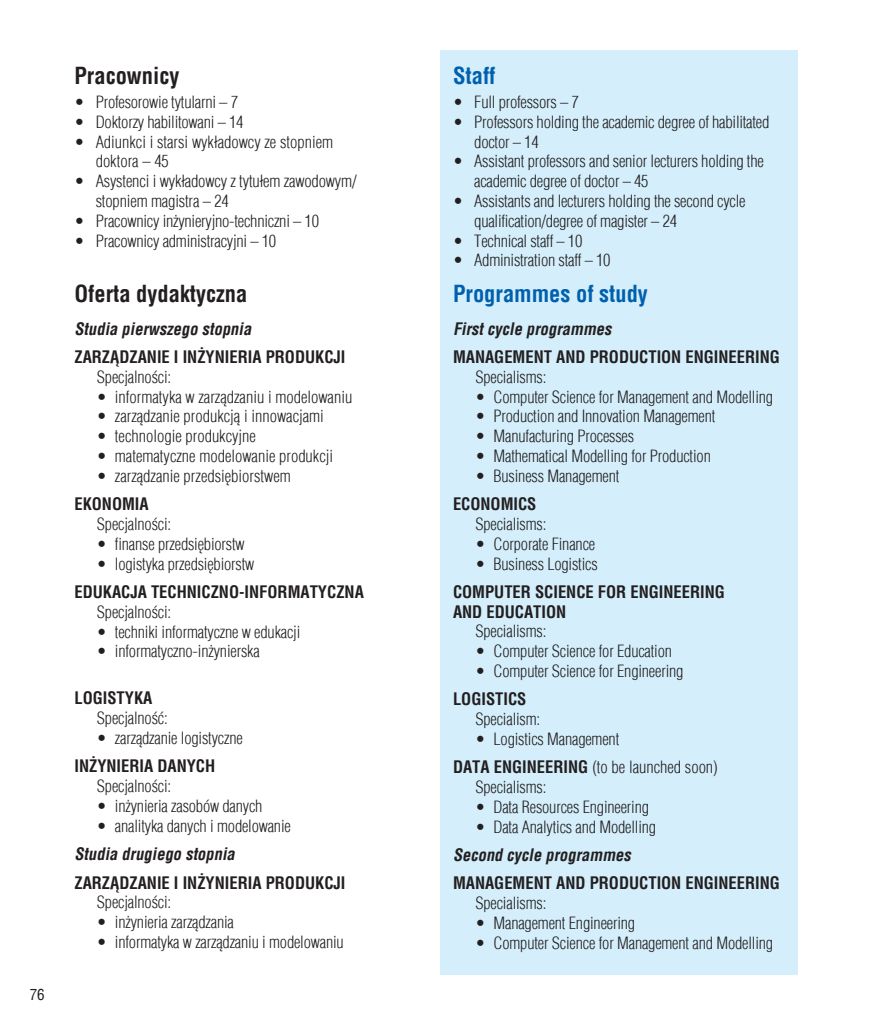
<style>
.page{position:relative;width:872px;height:1034px;background:#fff}
.page>*{position:absolute;margin:0;border:0;box-sizing:border-box;transform-origin:0 0}
.t1{font:700 22.5px "Switzerland Condensed";color:#231f20}
.t2{font:700 22.5px "Switzerland Condensed";color:#0160ae}
.Główny{font:300 16.5px/19.8px "Switzerland Cond";letter-spacing:-.01em;color:#231f20}
.Główny-2{font:700 16.5px/19.8px "Switzerland Condensed";color:#231f20}
.Główny-3{font:italic 700 16.5px "Switzerland Condensed";color:#231f20}
.t3{font:15px "Switzerland Condensed";color:#231f20}
.s1{font-family:"Switzerland Condensed";font-weight:700}
</style>
<div class="page">
<div style="left:440px;top:50px;width:357px;height:924px;background:#d4effb"></div>
<p class="t3" style="left:30px;top:985px;width:16px">76</p>
<p class="t1" style="left:74px;top:62px;width:106px">Pracownicy</p>
<p class="Główny" style="left:74px;top:92px;width:165px">∙ Profesorowie tytularni – 7</p>
<p class="Główny" style="left:74px;top:112px;width:171px">∙ Doktorzy habilitowani – 14</p>
<p class="Główny" style="left:96px;top:132px;width:239px;text-indent:-21px">∙ Adiunkci i starsi wykładowcy ze stopniem doktora – 45</p>
<p class="Główny" style="left:96px;top:171px;width:262px;text-indent:-21px">∙ Asystenci i wykładowcy z tytułem zawodowym/ stopniem magistra – 24</p>
<p class="Główny" style="left:74px;top:211px;width:246px">∙ Pracownicy inżynieryjno-techniczni – 10</p>
<p class="Główny" style="left:74px;top:231px;width:203px">∙ Pracownicy administracyjni – 10</p>
<p class="t1" style="left:74px;top:280px;width:174px">Oferta dydaktyczna</p>
<p class="Główny-3" style="left:74px;top:319px;width:178px">Studia pierwszego stopnia</p>
<p class="Główny-2" style="left:74px;top:347px;width:272px">ZARZĄDZANIE I INŻYNIERIA PRODUKCJI</p>
<p class="Główny" style="left:97px;top:366px;width:76px">Specjalności:</p>
<p class="Główny" style="left:97px;top:386px;width:257px">∙ informatyka w zarządzaniu i modelowaniu</p>
<p class="Główny" style="left:97px;top:406px;width:228px">∙ zarządzanie produkcją i innowacjami</p>
<p class="Główny" style="left:97px;top:426px;width:160px">∙ technologie produkcyjne</p>
<p class="Główny" style="left:97px;top:446px;width:238px">∙ matematyczne modelowanie produkcji</p>
<p class="Główny" style="left:97px;top:465px;width:195px">∙ zarządzanie przedsiębiorstwem</p>
<p class="Główny-2" style="left:74px;top:494px;width:76px">EKONOMIA</p>
<p class="Główny" style="left:97px;top:514px;width:76px">Specjalności:</p>
<p class="Główny" style="left:97px;top:533px;width:149px">∙ finanse przedsiębiorstw</p>
<p class="Główny" style="left:97px;top:553px;width:159px">∙ logistyka przedsiębiorstw</p>
<p class="Główny-2" style="left:74px;top:582px;width:291px">EDUKACJA TECHNICZNO-INFORMATYCZNA</p>
<p class="Główny" style="left:97px;top:601px;width:76px">Specjalności:</p>
<p class="Główny" style="left:97px;top:621px;width:205px">∙ techniki informatyczne w edukacji</p>
<p class="Główny" style="left:97px;top:641px;width:164px">∙ informatyczno-inżynierska</p>
<p class="Główny-2" style="left:74px;top:688px;width:79px">LOGISTYKA</p>
<p class="Główny" style="left:97px;top:708px;width:72px">Specjalność:</p>
<p class="Główny" style="left:97px;top:728px;width:147px">∙ zarządzanie logistyczne</p>
<p class="Główny-2" style="left:74px;top:756px;width:142px">INŻYNIERIA DANYCH</p>
<p class="Główny" style="left:97px;top:776px;width:76px">Specjalności:</p>
<p class="Główny" style="left:97px;top:795px;width:167px">∙ inżynieria zasobów danych</p>
<p class="Główny" style="left:97px;top:815px;width:195px">∙ analityka danych i modelowanie</p>
<p class="Główny-3" style="left:74px;top:844px;width:162px">Studia drugiego stopnia</p>
<p class="Główny-2" style="left:74px;top:872px;width:272px">ZARZĄDZANIE I INŻYNIERIA PRODUKCJI</p>
<p class="Główny" style="left:97px;top:892px;width:76px">Specjalności:</p>
<p class="Główny" style="left:97px;top:911px;width:138px">∙ inżynieria zarządzania</p>
<p class="Główny" style="left:97px;top:931px;width:248px">∙ informatyka w zarządzaniu i modelowaniu</p>
<p class="t2" style="left:453px;top:62px;width:44px">Staff</p>
<p class="Główny" style="left:453px;top:92px;width:127px">∙ Full professors – 7</p>
<p class="Główny" style="left:474px;top:112px;width:296px;text-indent:-21px">∙ Professors holding the academic degree of habilitated doctor – 14</p>
<p class="Główny" style="left:474px;top:151px;width:291px;text-indent:-21px">∙ Assistant professors and senior lecturers holding the academic degree of doctor – 45</p>
<p class="Główny" style="left:474px;top:191px;width:273px;text-indent:-21px">∙ Assistants and lecturers holding the second cycle qualification/degree of magister – 24</p>
<p class="Główny" style="left:453px;top:230px;width:131px">∙ Technical staff – 10</p>
<p class="Główny" style="left:453px;top:250px;width:159px">∙ Administration staff – 10</p>
<p class="t2" style="left:453px;top:280px;width:196px">Programmes of study</p>
<p class="Główny-3" style="left:453px;top:318px;width:160px">First cycle programmes</p>
<p class="Główny-2" style="left:453px;top:347px;width:328px">MANAGEMENT AND PRODUCTION ENGINEERING</p>
<p class="Główny" style="left:475px;top:366px;width:72px">Specialisms:</p>
<p class="Główny" style="left:475px;top:386px;width:299px">∙ Computer Science for Management and Modelling</p>
<p class="Główny" style="left:475px;top:406px;width:241px">∙ Production and Innovation Management</p>
<p class="Główny" style="left:475px;top:426px;width:160px">∙ Manufacturing Processes</p>
<p class="Główny" style="left:475px;top:446px;width:237px">∙ Mathematical Modelling for Production</p>
<p class="Główny" style="left:475px;top:465px;width:145px">∙ Business Management</p>
<p class="Główny-2" style="left:453px;top:494px;width:85px">ECONOMICS</p>
<p class="Główny" style="left:475px;top:514px;width:72px">Specialisms:</p>
<p class="Główny" style="left:475px;top:533px;width:121px">∙ Corporate Finance</p>
<p class="Główny" style="left:475px;top:553px;width:124px">∙ Business Logistics</p>
<p class="Główny-2" style="left:453px;top:581px;width:273px">COMPUTER SCIENCE FOR ENGINEERING<br>AND EDUCATION</p>
<p class="Główny" style="left:475px;top:621px;width:72px">Specialisms:</p>
<p class="Główny" style="left:475px;top:641px;width:198px">∙ Computer Science for Education</p>
<p class="Główny" style="left:475px;top:661px;width:209px">∙ Computer Science for Engineering</p>
<p class="Główny-2" style="left:453px;top:689px;width:75px">LOGISTICS</p>
<p class="Główny" style="left:475px;top:709px;width:66px">Specialism:</p>
<p class="Główny" style="left:475px;top:729px;width:145px">∙ Logistics Management</p>
<p class="Główny" style="left:453px;top:757px;width:266px"><span class="s1">DATA ENGINEERING</span> (to be launched soon)</p>
<p class="Główny" style="left:475px;top:777px;width:72px">Specialisms:</p>
<p class="Główny" style="left:475px;top:796px;width:175px">∙ Data Resources Engineering</p>
<p class="Główny" style="left:475px;top:816px;width:182px">∙ Data Analytics and Modelling</p>
<p class="Główny-3" style="left:453px;top:845px;width:179px">Second cycle programmes</p>
<p class="Główny-2" style="left:453px;top:873px;width:328px">MANAGEMENT AND PRODUCTION ENGINEERING</p>
<p class="Główny" style="left:475px;top:893px;width:72px">Specialisms:</p>
<p class="Główny" style="left:475px;top:912px;width:161px">∙ Management Engineering</p>
<p class="Główny" style="left:475px;top:932px;width:299px">∙ Computer Science for Management and Modelling</p>
</div>
